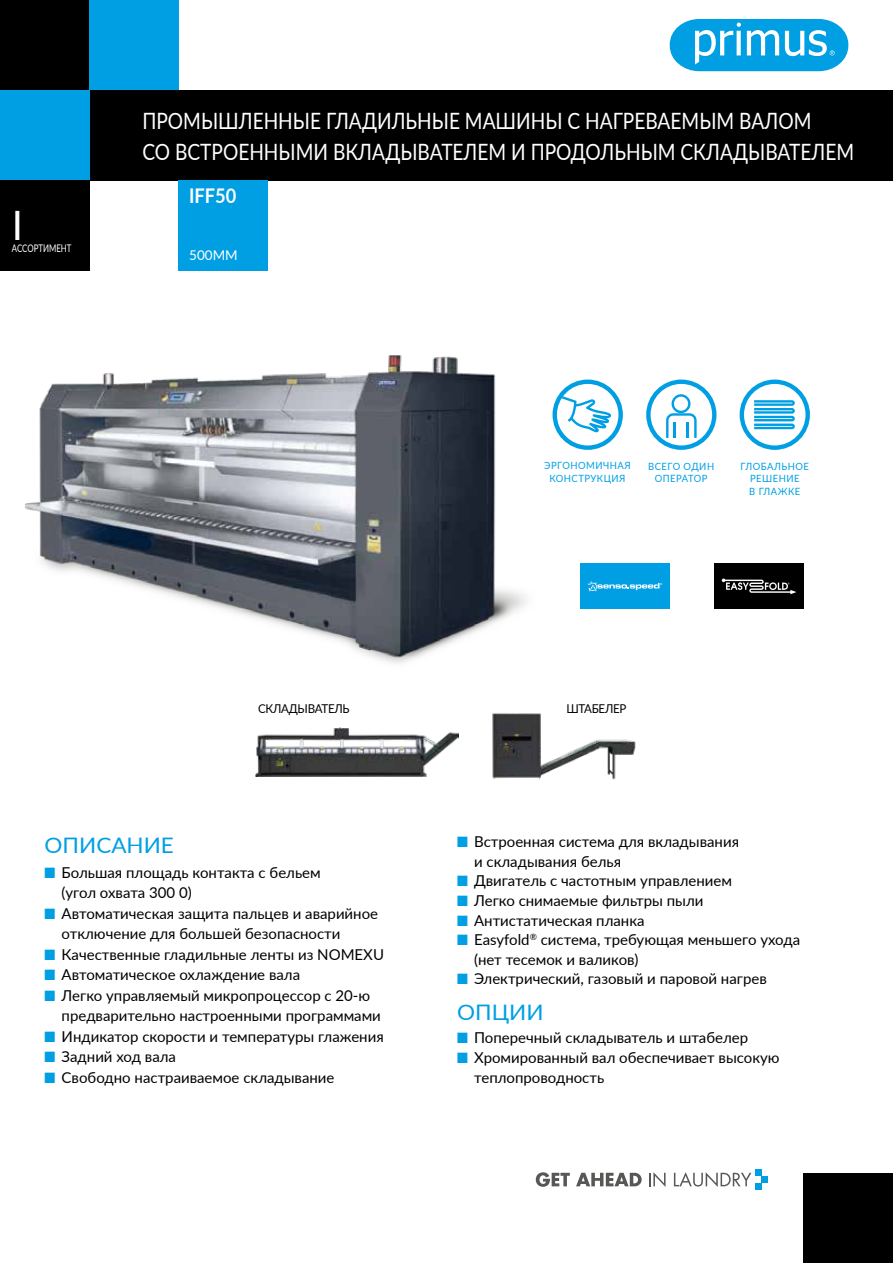
<style>
.page{position:relative;width:893px;height:1263px;background:#fff}
.page>*{position:absolute;margin:0;border:0;box-sizing:border-box;transform-origin:0 0}
.t1{font:40.5px "Lato";color:#fff}
.t2{font:22.5px/31.5px "Lato";color:#fff;scale:.85 1}
.t3{font:21.3px "Lato";color:#009fe3;scale:1.05 1}
.t4{font:700 20.25px "Lato";color:#fff;scale:.9 1}
.t5{font:15px/20.4px "Lato";color:#000}
.t6{font:13.5px "Lato";color:#fff}
.t7{font:12.15px "Lato";letter-spacing:-.025em;color:#000;scale:.95 1}
.t8{font:10.5px "Lato";color:#fff;scale:.75 1}
.t9{font:10.05px/12.6px "Lato";letter-spacing:.05em;color:#009fe3;text-align:center;scale:.95 1}
.s1{color:#009fe3}
</style>
<div class="page">
<div style="left:0;top:0;width:101px;height:102px;background:#000"></div>
<div style="left:0;top:90px;width:893px;height:90px;background:#000"></div>
<div style="left:0;top:90px;width:89px;height:90px;background:#009fe3"></div>
<div style="left:89px;top:0;width:90px;height:90px;background:#009fe3"></div>
<svg style="left:670px;top:19px;width:178px;height:52px"></svg>
<svg style="left:536px;top:1172px;width:34px;height:15px"></svg>
<svg style="left:576px;top:1173px;width:66px;height:13px"></svg>
<svg style="left:649px;top:1172px;width:16px;height:15px"></svg>
<svg style="left:674px;top:1172px;width:77px;height:15px"></svg>
<div style="left:761px;top:1176px;width:7px;height:7px;background:#009fe3"></div>
<div style="left:755px;top:1183px;width:6px;height:7px;background:#009fe3"></div>
<div style="left:755px;top:1169px;width:6px;height:7px;background:#009fe3"></div>
<div style="left:804px;top:1173px;width:89px;height:90px;background:#000"></div>
<div style="left:0;top:180px;width:89px;height:90px;background:#000"></div>
<div style="left:179px;top:180px;width:89px;height:90px;background:#009fe3"></div>
<img style="left:492px;top:713px;width:144px;height:67px">
<img style="left:255px;top:728px;width:203px;height:49px">
<svg style="left:646px;top:380px;width:70px;height:70px"></svg>
<svg style="left:740px;top:380px;width:70px;height:70px"></svg>
<svg style="left:580px;top:380px;width:43px;height:70px"></svg>
<div style="left:580px;top:564px;width:90px;height:45px;background:#009fe3"></div>
<svg style="left:588px;top:581px;width:74px;height:10px"></svg>
<div style="left:714px;top:564px;width:90px;height:45px;background:#000"></div>
<svg style="left:722px;top:578px;width:74px;height:16px"></svg>
<img style="left:25px;top:355px;width:555px;height:308px">
<h2 class="t2" style="left:142px;top:104px;width:839px">ПРОМЫШЛЕННЫЕ ГЛАДИЛЬНЫЕ МАШИНЫ С НАГРЕВАЕМЫМ ВАЛОМ<br>СО ВСТРОЕННЫМИ ВКЛАДЫВАТЕЛЕМ И ПРОДОЛЬНЫМ СКЛАДЫВАТЕЛЕМ</h2>
<h1 class="t1" style="left:12px;top:196px;width:13px">I</h1>
<p class="t8" style="left:12px;top:241px;width:81px">АССОРТИМЕНТ</p>
<h3 class="t4" style="left:189px;top:181px;width:54px">IFF50</h3>
<p class="t6" style="left:189px;top:245px;width:50px">500ММ</p>
<p class="t9" style="left:544px;top:458px;width:92px">ЭРГОНОМИЧНАЯ<br>КОНСТРУКЦИЯ</p>
<p class="t9" style="left:648px;top:459px;width:71px">ВСЕГО ОДИН<br>ОПЕРАТОР</p>
<p class="t9" style="left:741px;top:459px;width:73px">ГЛОБАЛЬНОЕ<br>РЕШЕНИЕ<br>В ГЛАЖКЕ</p>
<p class="t7" style="left:258px;top:700px;width:98px">СКЛАДЫВАТЕЛЬ</p>
<p class="t7" style="left:566px;top:700px;width:65px">ШТАБЕЛЕР</p>
<h3 class="t3" style="left:45px;top:830px;width:125px">ОПИСАНИЕ</h3>
<p class="t5" style="left:62px;top:862px;width:261px;text-indent:-17px"><span class="s1">■</span> Большая площадь контакта с бельем (угол охвата 300 0)</p>
<p class="t5" style="left:62px;top:903px;width:318px;text-indent:-17px"><span class="s1">■</span> Автоматическая защита пальцев и аварийное отключение для большей безопасности</p>
<p class="t5" style="left:45px;top:943px;width:341px"><span class="s1">■</span> Качественные гладильные ленты из NOMEXU</p>
<p class="t5" style="left:45px;top:964px;width:257px"><span class="s1">■</span> Автоматическое охлаждение вала</p>
<p class="t5" style="left:62px;top:984px;width:321px;text-indent:-17px"><span class="s1">■</span> Легко управляемый микропроцессор с 20-ю предварительно настроенными программами</p>
<p class="t5" style="left:45px;top:1025px;width:341px"><span class="s1">■</span> Индикатор скорости и температуры глажения</p>
<p class="t5" style="left:45px;top:1046px;width:133px"><span class="s1">■</span> Задний ход вала</p>
<p class="t5" style="left:45px;top:1066px;width:291px"><span class="s1">■</span> Свободно настраиваемое складывание</p>
<p class="t5" style="left:474px;top:831px;width:266px;line-height:19.6px;text-indent:-17px"><span class="s1">■</span> Встроенная система для вкладывания и складывания белья</p>
<p class="t5" style="left:457px;top:870px;width:276px"><span class="s1">■</span> Двигатель с частотным управлением</p>
<p class="t5" style="left:457px;top:890px;width:248px"><span class="s1">■</span> Легко снимаемые фильтры пыли</p>
<p class="t5" style="left:457px;top:909px;width:189px"><span class="s1">■</span> Антистатическая планка</p>
<p class="t5" style="left:474px;top:929px;width:328px;line-height:19.6px;text-indent:-17px"><span class="s1">■</span> Easyfold<sup>®</sup> система, требующая меньшего ухода (нет тесемок и валиков)</p>
<p class="t5" style="left:457px;top:968px;width:311px"><span class="s1">■</span> Электрический, газовый и паровой нагрев</p>
<h3 class="t3" style="left:457px;top:996px;width:84px">ОПЦИИ</h3>
<p class="t5" style="left:457px;top:1027px;width:292px"><span class="s1">■</span> Поперечный складыватель и штабелер</p>
<p class="t5" style="left:474px;top:1047px;width:307px;line-height:19.6px;text-indent:-17px"><span class="s1">■</span> Хромированный вал обеспечивает высокую теплопроводность</p>
</div>
